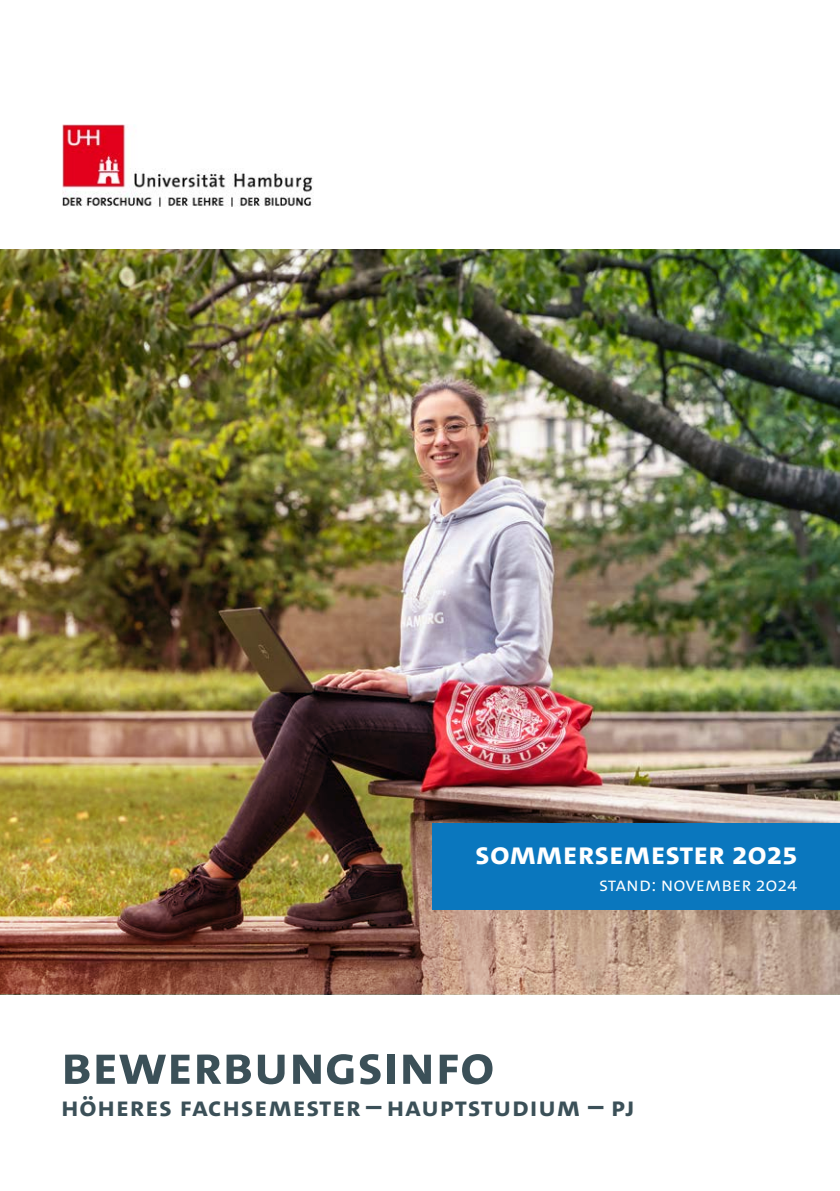
<style>
.page{position:relative;width:840px;height:1191px;background:#fff}
.page>*{position:absolute;margin:0;border:0;box-sizing:border-box;transform-origin:0 0}
.headings_h1_title{font:56px "The Sans UHH Bold Caps";color:#3b5058}
.t1{font:32px "The Sans UHH Bold Caps";color:#fff}
.headings_h1_title-2{font:28px "The Sans UHH Bold Caps";letter-spacing:.03em;color:#3b5058}
.t2{font:20px "The Sans UHH Semi Light Caps";color:#fff}
</style>
<div class="page">
<img style="left:62px;top:125px;width:251px;height:82px">
<img style="left:0;top:249px;width:839px;height:744px">
<div style="left:432px;top:823px;width:407px;height:86px;background:#0a77be"></div>
<p class="t1" style="left:475px;top:832px;width:323px">sommersemester 2025</p>
<p class="t2" style="left:599px;top:871px;width:199px">Stand: November 2024</p>
<h1 class="headings_h1_title" style="left:61px;top:1029px;width:434px">Bewerbungsinfo</h1>
<h1 class="headings_h1_title-2" style="left:61px;top:1088px;width:575px">Höheres Fachsemester – Hauptstudium – PJ</h1>
</div>
